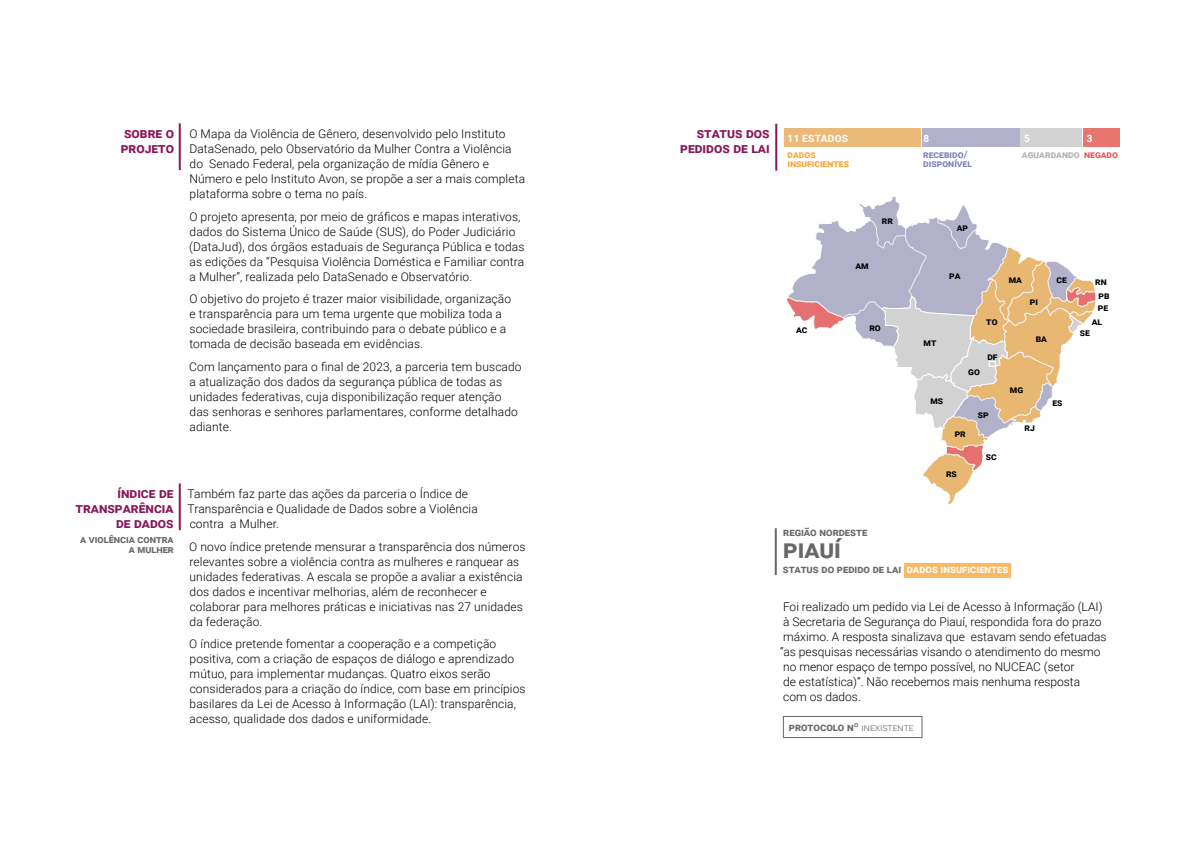
<style>
.page{position:relative;width:1191px;height:842px;background:#fff}
.page>*{position:absolute;margin:0;border:0;box-sizing:border-box;transform-origin:0 0}
.t1{font:700 26px "Roboto";color:#686868}
.t2{font:700 14px/15px "Roboto";color:#88175c;text-align:right}
.t3{font:300 12px/15px "Roboto";letter-spacing:.01em;color:#000}
.t4{font:700 11px "Roboto";color:#686868}
.t5{font:700 10.5px/10px "Roboto";color:#686868;text-align:right}
.t6{font:700 10px/9px "Roboto";color:#8081bd}
.t7{font:700 10px/9px "Roboto";color:#f7a433}
.t8{font:700 10px "Roboto";color:#b3b2b2}
.t9{font:700 10px "Roboto";letter-spacing:.035em;color:#fff}
.t10{font:700 9.9px "Roboto";color:#000}
.s1{color:#eb5658}
.s2{color:#fff}
.s3{font-weight:300;font-size:10px}
</style>
<div class="page">
<hr style="left:774px;top:528px;width:2px;height:47px;background:#686868">
<div style="left:922px;top:129px;width:97px;height:18px;background:#b1b1cc"></div>
<div style="left:1020px;top:129px;width:62px;height:18px;background:#d2d2d3"></div>
<hr style="left:775px;top:124px;width:2px;height:47px;background:#88175c">
<svg style="left:787px;top:196px;width:309px;height:309px"></svg>
<div style="left:784px;top:129px;width:137px;height:18px;background:#ebb97a"></div>
<div style="left:1082px;top:129px;width:37px;height:18px;background:#e7766e"></div>
<hr style="left:179px;top:123px;width:2px;height:47px;background:#88175c">
<hr style="left:179px;top:483px;width:2px;height:47px;background:#88175c">
<div style="left:904px;top:563px;width:107px;height:15px;background:#f9b861"></div>
<div style="left:783px;top:716px;width:139px;height:22px;border:1px solid #686868"></div>
<p class="t2" style="left:121px;top:125px;width:55px;text-align:left">sobre o projeto</p>
<p class="t3" style="left:189px;top:126px;width:337px">O Mapa da Violência de Gênero, desenvolvido pelo Instituto DataSenado, pelo Observatório da Mulher Contra a Violência do Senado Federal, pela organização de mídia Gênero e Número e pelo Instituto Avon, se propõe a ser a mais completa plataforma sobre o tema no país.</p>
<p class="t3" style="left:189px;top:209px;width:337px">O projeto apresenta, por meio de gráficos e mapas interativos, dados do Sistema Único de Saúde (SUS), do Poder Judiciário (DataJud), dos órgãos estaduais de Segurança Pública e todas as edições da “Pesquisa Violência Doméstica e Familiar contra a Mulher”, realizada pelo DataSenado e Observatório.</p>
<p class="t3" style="left:189px;top:291px;width:323px">O objetivo do projeto é trazer maior visibilidade, organização e transparência para um tema urgente que mobiliza toda a sociedade brasileira, contribuindo para o debate público e a tomada de decisão baseada em evidências.</p>
<p class="t3" style="left:189px;top:359px;width:334px">Com lançamento para o final de 2023, a parceria tem buscado a atualização dos dados da segurança pública de todas as unidades federativas, cuja disponibilização requer atenção das senhoras e senhores parlamentares, conforme detalhado adiante.</p>
<p class="t2" style="left:75px;top:485px;width:100px">índice de transparência de dados</p>
<p class="t5" style="left:80px;top:534px;width:95px">a violência contra a mulher</p>
<p class="t3" style="left:188px;top:486px;width:292px">Também faz parte das ações da parceria o Índice de<br>Transparência e Qualidade de Dados sobre a Violência contra a Mulher.</p>
<p class="t3" style="left:189px;top:539px;width:338px">O novo índice pretende mensurar a transparência dos números relevantes sobre a violência contra as mulheres e ranquear as unidades federativas. A escala se propõe a avaliar a existência dos dados e incentivar melhorias, além de reconhecer e colaborar para melhores práticas e iniciativas nas 27 unidades da federação.</p>
<p class="t3" style="left:189px;top:636px;width:338px">O índice pretende fomentar a cooperação e a competição positiva, com a criação de espaços de diálogo e aprendizado mútuo, para implementar mudanças. Quatro eixos serão considerados para a criação do índice, com base em princípios basilares da Lei de Acesso à Informação (LAI): transparência, acesso, qualidade dos dados e uniformidade.</p>
<p class="t2" style="left:680px;top:125px;width:91px">status dos pedidos de lai</p>
<p class="t9" style="left:787px;top:131px;width:62px">11 ESTADOS</p>
<p class="t7" style="left:787px;top:150px;width:63px">dados insuficientes</p>
<p class="t9" style="left:923px;top:131px;width:7px">8</p>
<p class="t9" style="left:1086px;top:131px;width:7px">3</p>
<p class="t6" style="left:923px;top:150px;width:50px">recebido/ disponível</p>
<p class="t9" style="left:1024px;top:131px;width:7px">5</p>
<p class="t8" style="left:1022px;top:148px;width:98px">aguardando <span class="s1">negado</span></p>
<p class="t10" style="left:796px;top:323px;width:13px">ac</p>
<p class="t10" style="left:882px;top:214px;width:13px">rr</p>
<p class="t10" style="left:855px;top:258px;width:15px">am</p>
<p class="t10" style="left:869px;top:320px;width:13px">ro</p>
<p class="t10" style="left:956px;top:220px;width:13px">ap</p>
<p class="t10" style="left:949px;top:268px;width:13px">pa</p>
<p class="t10" style="left:923px;top:336px;width:14px">mt</p>
<p class="t10" style="left:930px;top:394px;width:14px">ms</p>
<p class="t10" style="left:986px;top:314px;width:13px">to</p>
<p class="t10" style="left:968px;top:364px;width:13px">go</p>
<p class="t10" style="left:987px;top:349px;width:12px">df</p>
<p class="t10" style="left:954px;top:426px;width:13px">pr</p>
<p class="t10" style="left:946px;top:466px;width:12px">rs</p>
<p class="t10" style="left:977px;top:407px;width:12px">sp</p>
<p class="t10" style="left:986px;top:450px;width:12px">sc</p>
<p class="t10" style="left:1008px;top:272px;width:15px">ma</p>
<p class="t10" style="left:1030px;top:294px;width:10px">pi</p>
<p class="t10" style="left:1056px;top:272px;width:12px">ce</p>
<p class="t10" style="left:1035px;top:332px;width:13px">ba</p>
<p class="t10" style="left:1010px;top:382px;width:15px">mg</p>
<p class="t10" style="left:1024px;top:421px;width:12px">rj</p>
<p class="t10" style="left:1052px;top:395px;width:12px">es</p>
<p class="t10" style="left:1095px;top:274px;width:13px">rn</p>
<p class="t10" style="left:1098px;top:289px;width:13px">pb</p>
<p class="t10" style="left:1097px;top:300px;width:12px">pe</p>
<p class="t10" style="left:1091px;top:315px;width:12px">al</p>
<p class="t10" style="left:1079px;top:325px;width:12px">se</p>
<p class="t4" style="left:783px;top:524px;width:86px">região nordeste</p>
<h1 class="t1" style="left:783px;top:531px;width:59px">piauí</h1>
<p class="t4" style="left:782px;top:562px;width:227px">status do pedido de lai <span class="s2">dados insuficientes</span></p>
<p class="t3" style="left:780px;top:599px;width:328px">Foi realizado um pedido via Lei de Acesso à Informação (LAI) à Secretaria de Segurança do Piauí, respondida fora do prazo máximo. A resposta sinalizava que estavam sendo efetuadas “as pesquisas necessárias visando o atendimento do mesmo no menor espaço de tempo possível, no NUCEAC (setor<br>de estatística)”. Não recebemos mais nenhuma resposta<br>com os dados.</p>
<p class="t4" style="left:789px;top:719px;width:126px">protocolo nº <span class="s3">inexistente</span></p>
</div>
